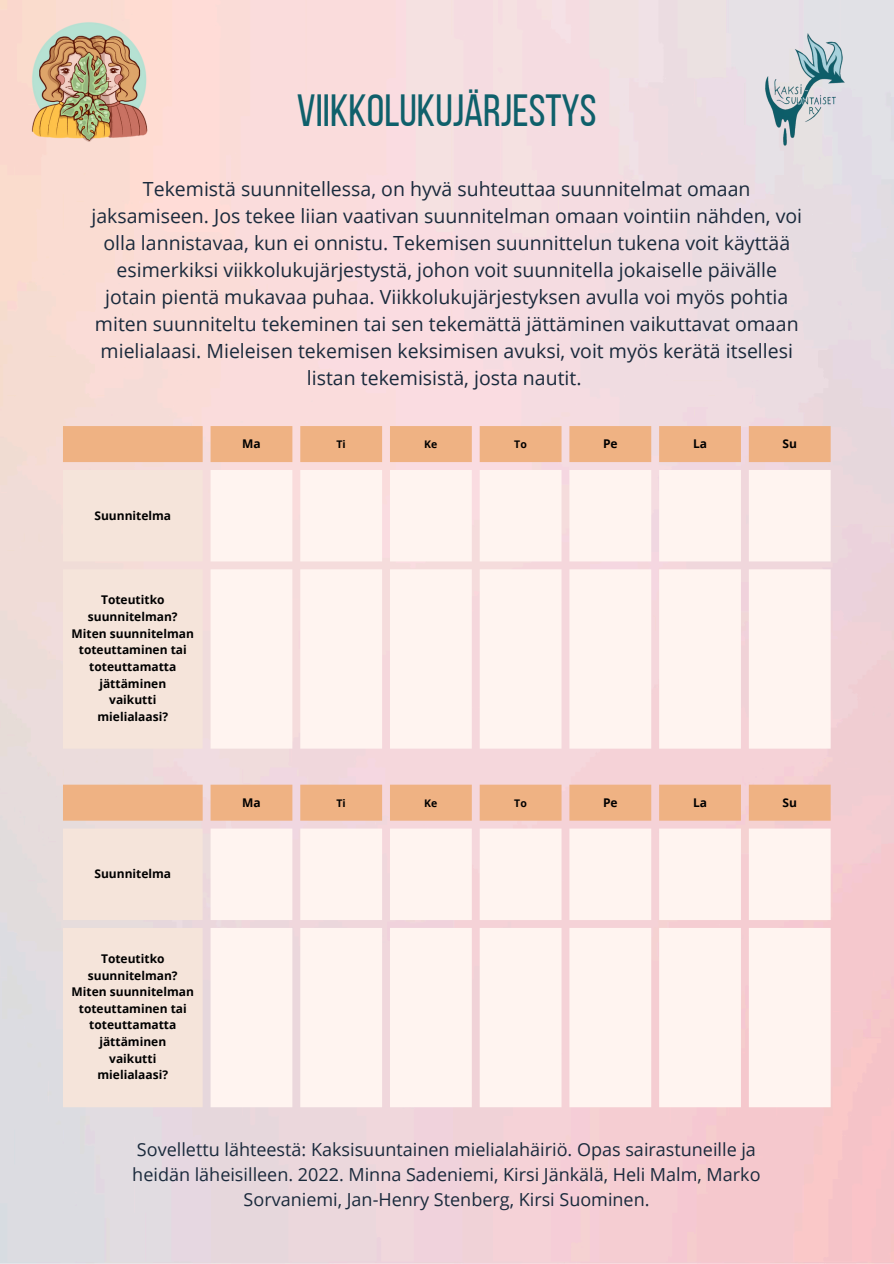
<style>
.page{position:relative;width:894px;height:1264px;background:#fff}
.page>*{position:absolute;margin:0;border:0;box-sizing:border-box;transform-origin:0 0}
.t1{font:45px "Bebas Neue";color:#0f606b}
.t2{font:19.5px/27px "Open Sans";color:#1a2a3c;text-align:center}
.t3{font:18px/24.8px "Open Sans";color:#1a2a3c;text-align:center}
.t4{font:700 12px/16.6px "Open Sans";color:#000;text-align:center}
.t5{font:700 10.5px "Open Sans";color:#000}
</style>
<div class="page">
<svg style="left:63px;top:426px;width:767px;height:36px;background:#efb589"></svg>
<div style="left:63px;top:470px;width:140px;height:278px;background:#f5e4da"></div>
<svg style="left:210px;top:470px;width:620px;height:278px;fill:#fff4f0"></svg>
<svg style="left:63px;top:784px;width:767px;height:36px;background:#efb58a"></svg>
<div style="left:63px;top:828px;width:140px;height:279px;background:#f5e4da"></div>
<svg style="left:210px;top:828px;width:620px;height:279px;fill:#fff4f0"></svg>
<img style="left:31px;top:22px;width:117px;height:120px">
<img style="left:746px;top:32px;width:115px;height:115px">
<p class="t1" style="left:297px;top:93px;width:301px">VIIKKOLUKUJÄRJESTYS</p>
<p class="t2" style="left:91px;top:175px;width:712px">Tekemistä suunnitellessa, on hyvä suhteuttaa suunnitelmat omaan jaksamiseen. Jos tekee liian vaativan suunnitelman omaan vointiin nähden, voi olla lannistavaa, kun ei onnistu. Tekemisen suunnittelun tukena voit käyttää esimerkiksi viikkolukujärjestystä, johon voit suunnitella jokaiselle päivälle jotain pientä mukavaa puhaa. Viikkolukujärjestyksen avulla voi myös pohtia miten suunniteltu tekeminen tai sen tekemättä jättäminen vaikuttavat omaan mielialaasi. Mieleisen tekemisen keksimisen avuksi, voit myös kerätä itsellesi listan tekemisistä, josta nautit.</p>
<p class="t4" style="left:94px;top:507px;width:78px">Suunnitelma</p>
<p class="t4" style="left:88px;top:591px;width:91px">Toteutitko suunnitelman?</p>
<p class="t4" style="left:72px;top:624px;width:124px">Miten suunnitelman toteuttaminen tai toteuttamatta jättäminen</p>
<p class="t4" style="left:109px;top:691px;width:49px">vaikutti</p>
<p class="t4" style="left:97px;top:707px;width:72px">mielialaasi?</p>
<p class="t4" style="left:94px;top:865px;width:78px">Suunnitelma</p>
<p class="t4" style="left:88px;top:950px;width:91px">Toteutitko suunnitelman?</p>
<p class="t4" style="left:72px;top:983px;width:124px">Miten suunnitelman toteuttaminen tai toteuttamatta jättäminen</p>
<p class="t4" style="left:109px;top:1049px;width:49px">vaikutti</p>
<p class="t4" style="left:97px;top:1066px;width:72px">mielialaasi?</p>
<p class="t4" style="left:242px;top:435px;width:20px">Ma</p>
<p class="t5" style="left:336px;top:437px;width:11px">Ti</p>
<p class="t5" style="left:424px;top:437px;width:15px">Ke</p>
<h1 class="t5" style="left:514px;top:437px;width:14px">To</h1>
<p class="t4" style="left:603px;top:435px;width:16px">Pe</p>
<p class="t4" style="left:692px;top:435px;width:16px">La</p>
<p class="t4" style="left:782px;top:435px;width:16px">Su</p>
<p class="t4" style="left:242px;top:793px;width:20px">Ma</p>
<p class="t5" style="left:336px;top:795px;width:11px">Ti</p>
<p class="t5" style="left:424px;top:795px;width:15px">Ke</p>
<p class="t5" style="left:514px;top:795px;width:14px">To</p>
<p class="t4" style="left:603px;top:793px;width:16px">Pe</p>
<p class="t4" style="left:692px;top:793px;width:16px">La</p>
<p class="t4" style="left:782px;top:793px;width:16px">Su</p>
<p class="t3" style="left:132px;top:1136px;width:629px">Sovellettu lähteestä: Kaksisuuntainen mielialahäiriö. Opas sairastuneille ja heidän läheisilleen. 2022. Minna Sadeniemi, Kirsi Jänkälä, Heli Malm, Marko<br>Sorvaniemi, Jan-Henry Stenberg, Kirsi Suominen.</p>
</div>
